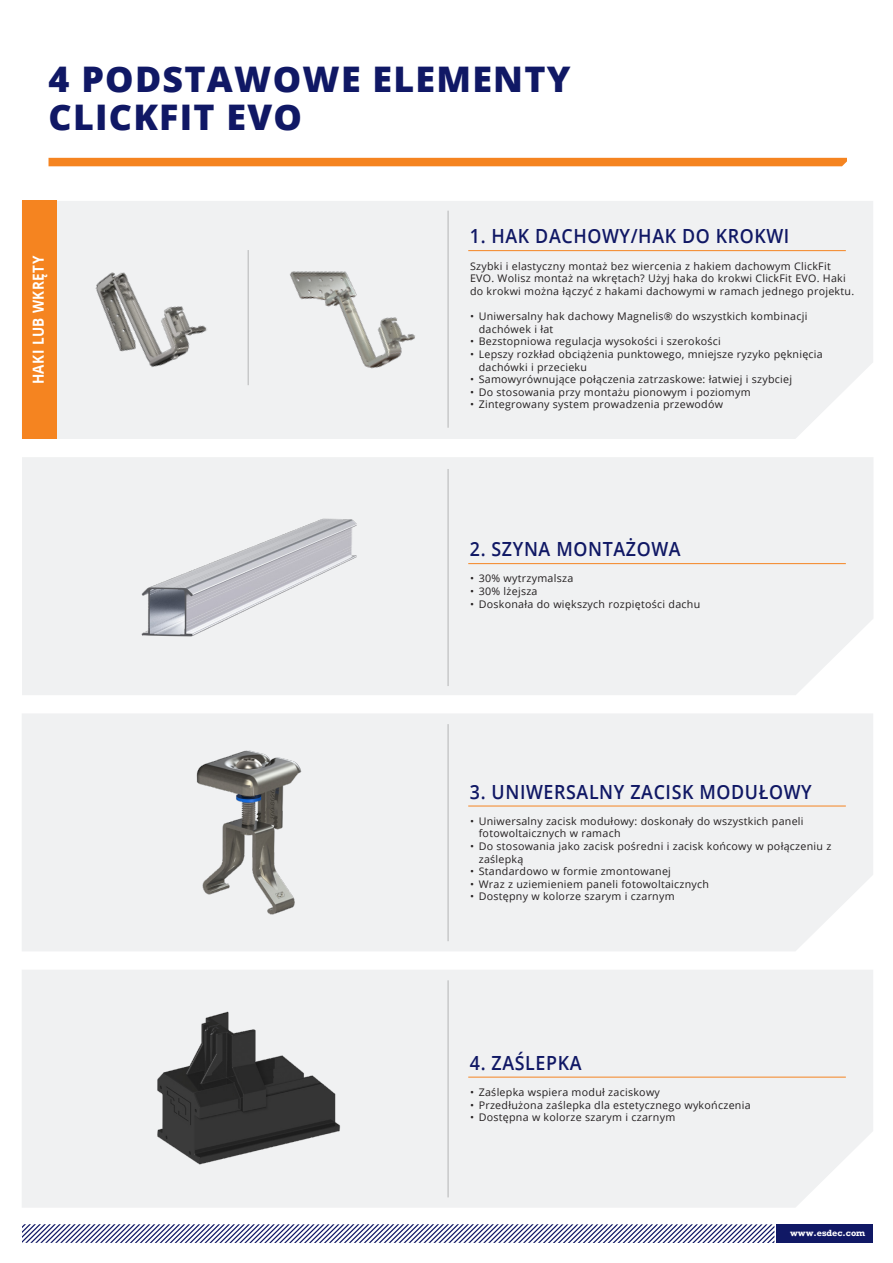
<style>
.page{position:relative;width:893px;height:1263px;background:#fff}
.page>*{position:absolute;margin:0;border:0;box-sizing:border-box;transform-origin:0 0}
.t1{font:800 35.25px/37.5px "Open Sans";letter-spacing:.035em;color:#101865}
.t2{font:600 19.5px "Open Sans";letter-spacing:.035em;color:#101865;scale:.91 1}
.t3{font:700 15.3px "Open Sans";letter-spacing:.035em;color:#fff;scale:.89 1}
.t4{font:10.5px/12.6px "Open Sans";letter-spacing:.025em;color:#231f20}
.t5{font:700 8.4px "Rockwell";color:#fff}
</style>
<div class="page">
<div style="left:49px;top:158px;width:798px;height:8px;background:#f58420"></div>
<svg style="left:22px;top:1224px;width:851px;height:19px"></svg>
<div style="left:57px;top:201px;width:816px;height:238px;background:#f0f1f2"></div>
<div style="left:22px;top:457px;width:851px;height:238px;background:#f0f1f2"></div>
<div style="left:22px;top:714px;width:851px;height:237px;background:#f0f1f2"></div>
<div style="left:22px;top:970px;width:851px;height:238px;background:#f0f1f2"></div>
<hr style="left:468px;top:250px;width:378px;height:1px;background:#f58420">
<img style="left:79px;top:265px;width:138px;height:115px">
<hr style="left:468px;top:563px;width:378px;height:1px;background:#f58420">
<hr style="left:448px;top:469px;width:1px;height:217px;background:#57585a">
<img style="left:137px;top:515px;width:223px;height:124px">
<hr style="left:468px;top:806px;width:378px;height:1px;background:#f58420">
<hr style="left:448px;top:724px;width:1px;height:217px;background:#57585a">
<img style="left:191px;top:748px;width:114px;height:168px">
<hr style="left:468px;top:1077px;width:378px;height:1px;background:#f58420">
<hr style="left:448px;top:980px;width:1px;height:217px;background:#57585a">
<img style="left:153px;top:1009px;width:191px;height:157px">
<div style="left:22px;top:201px;width:35px;height:238px;background:#f58420"></div>
<img style="left:248px;top:248px;width:198px;height:139px">
<hr style="left:448px;top:211px;width:1px;height:217px;background:#57585a">
<hr style="left:248px;top:250px;width:1px;height:135px;background:#57585a">
<p class="t1" style="left:49px;top:59px;width:524px">4 PODSTAWOWE ELEMENTY<br>CLICKFIT EVO</p>
<p class="t3" style="left:27px;top:384px;width:146px;rotate:-90deg">HAKI LUB WKRĘTY</p>
<p class="t2" style="left:470px;top:222px;width:352px">1. HAK DACHOWY/HAK DO KROKWI</p>
<p class="t4" style="left:470px;top:259px;width:386px">Szybki i elastyczny montaż bez wiercenia z hakiem dachowym ClickFit<br>EVO. Wolisz montaż na wkrętach? Użyj haka do krokwi ClickFit EVO. Haki do krokwi można łączyć z hakami dachowymi w ramach jednego projektu.</p>
<p class="t4" style="left:479px;top:310px;width:330px;text-indent:-9px">• Uniwersalny hak dachowy Magnelis® do wszystkich kombinacji dachówek i łat</p>
<p class="t4" style="left:470px;top:335px;width:252px">• Bezstopniowa regulacja wysokości i szerokości</p>
<p class="t4" style="left:479px;top:348px;width:346px;text-indent:-9px">• Lepszy rozkład obciążenia punktowego, mniejsze ryzyko pęknięcia dachówki i przecieku</p>
<p class="t4" style="left:470px;top:373px;width:324px">• Samowyrównujące połączenia zatrzaskowe: łatwiej i szybciej</p>
<p class="t4" style="left:470px;top:385px;width:282px">• Do stosowania przy montażu pionowym i poziomym</p>
<p class="t4" style="left:470px;top:398px;width:255px">• Zintegrowany system prowadzenia przewodów</p>
<p class="t2" style="left:470px;top:536px;width:233px">2. SZYNA MONTAŻOWA</p>
<p class="t4" style="left:470px;top:572px;width:105px">• 30% wytrzymalsza</p>
<p class="t4" style="left:470px;top:585px;width:69px">• 30% lżejsza</p>
<p class="t4" style="left:470px;top:597px;width:232px">• Doskonała do większych rozpiętości dachu</p>
<p class="t2" style="left:470px;top:778px;width:377px">3. UNIWERSALNY ZACISK MODUŁOWY</p>
<p class="t4" style="left:479px;top:814px;width:326px;text-indent:-9px">• Uniwersalny zacisk modułowy: doskonały do wszystkich paneli fotowoltaicznych w ramach</p>
<p class="t4" style="left:479px;top:840px;width:354px;text-indent:-9px">• Do stosowania jako zacisk pośredni i zacisk końcowy w połączeniu z zaślepką</p>
<p class="t4" style="left:470px;top:865px;width:202px">• Standardowo w formie zmontowanej</p>
<p class="t4" style="left:470px;top:877px;width:241px">• Wraz z uziemieniem paneli fotowoltaicznych</p>
<p class="t4" style="left:470px;top:890px;width:206px">• Dostępny w kolorze szarym i czarnym</p>
<p class="t2" style="left:470px;top:1049px;width:124px">4. ZAŚLEPKA</p>
<p class="t4" style="left:470px;top:1085px;width:191px">• Zaślepka wspiera moduł zaciskowy</p>
<p class="t4" style="left:470px;top:1098px;width:282px">• Przedłużona zaślepka dla estetycznego wykończenia</p>
<p class="t4" style="left:470px;top:1111px;width:207px">• Dostępna w kolorze szarym i czarnym</p>
<p class="t5" style="left:790px;top:1227px;width:77px">www.esdec.com</p>
</div>
